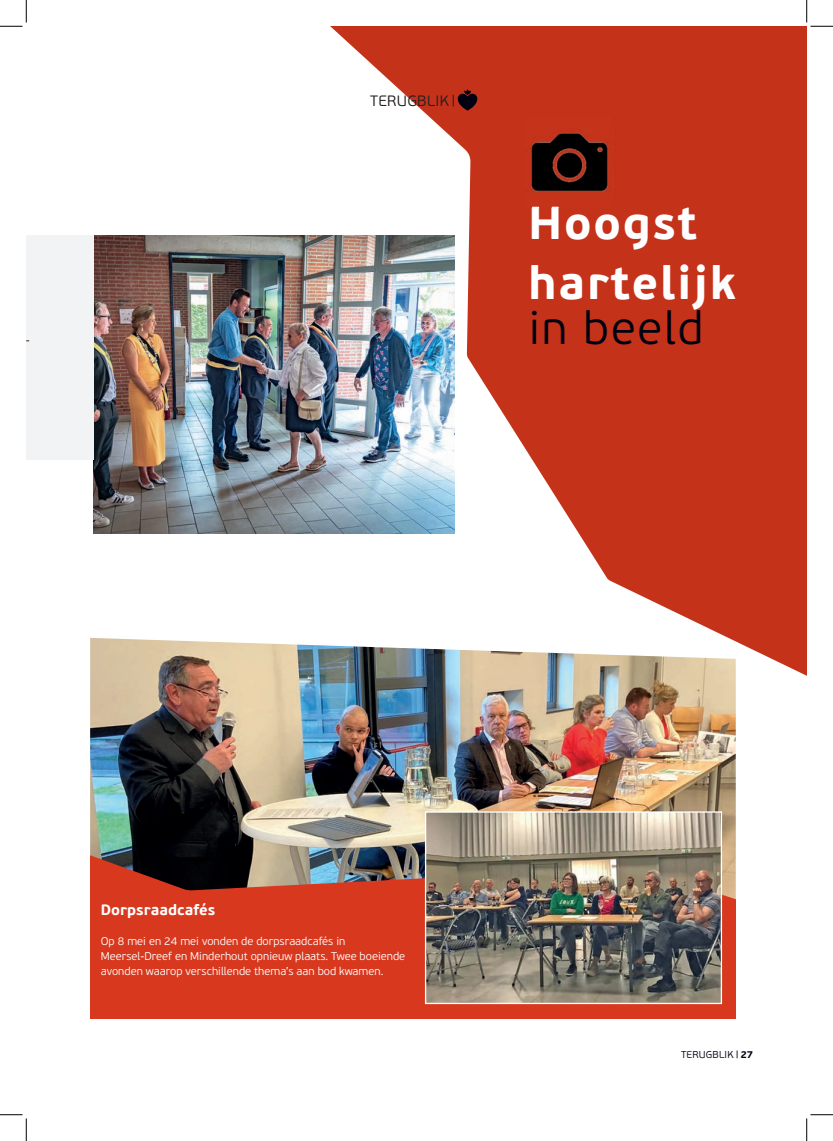
<style>
.page{position:relative;width:833px;height:1141px;background:#fff}
.page>*{position:absolute;margin:0;border:0;box-sizing:border-box;transform-origin:0 0}
.t1{font:700 46.25px/60px "PF Beau Sans Pro";letter-spacing:.04em;color:#fff}
.t2{font:300 46.25px "PF Beau Sans Pro";color:#000010}
.t3{font:700 15px "PF Beau Sans Pro";color:#fff}
.t4{font:300 15px "PF Beau Sans Pro";letter-spacing:.02em;color:#231f20}
.t5{font:300 11.25px/15px "PF Beau Sans Pro";color:#fff}
.t6{font:300 10px "PF Beau Sans Pro";letter-spacing:.02em;color:#000010}
.s1{font-weight:700}
</style>
<div class="page">
<img style="left:90px;top:638px;width:207px;height:217px">
<img style="left:297px;top:26px;width:509px;height:926px">
<svg style="left:453px;top:89px;width:24px;height:22px"></svg>
<svg style="left:90px;top:855px;width:645px;height:162px;background:#c33d26"></svg>
<img style="left:523px;top:116px;width:92px;height:92px">
<img style="left:531px;top:207px;width:84px;height:1px">
<img style="left:93px;top:235px;width:361px;height:298px">
<div style="left:26px;top:235px;width:67px;height:225px;background:#f2f3f4"></div>
<img style="left:426px;top:813px;width:293px;height:188px">
<div style="left:424px;top:811px;width:297px;height:192px;border:1px solid #fff"></div>
<svg style="left:0;top:0;width:27px;height:27px"></svg>
<svg style="left:0;top:1114px;width:27px;height:26px"></svg>
<svg style="left:806px;top:0;width:26px;height:27px"></svg>
<svg style="left:806px;top:1114px;width:26px;height:26px"></svg>
<h2 class="t4" style="left:370px;top:92px;width:80px">TERUGBLIK</h2>
<h1 class="t1" style="left:528px;top:194px;width:208px">Hoogst hartelijk</h1>
<h1 class="t2" style="left:528px;top:302px;width:176px">in beeld</h1>
<h2 class="t3" style="left:101px;top:899px;width:116px">Dorpsraadcafés</h2>
<p class="t5" style="left:101px;top:933px;width:306px">Op 8 mei en 24 mei vonden de dorpsraadcafés in<br>Meersel-Dreef en Minderhout opnieuw plaats. Twee boeiende avonden waarop verschillende thema’s aan bod kwamen.</p>
<p class="t6" style="left:680px;top:1048px;width:74px">TERUGBLIK <span class="s1">27</span></p>
</div>
